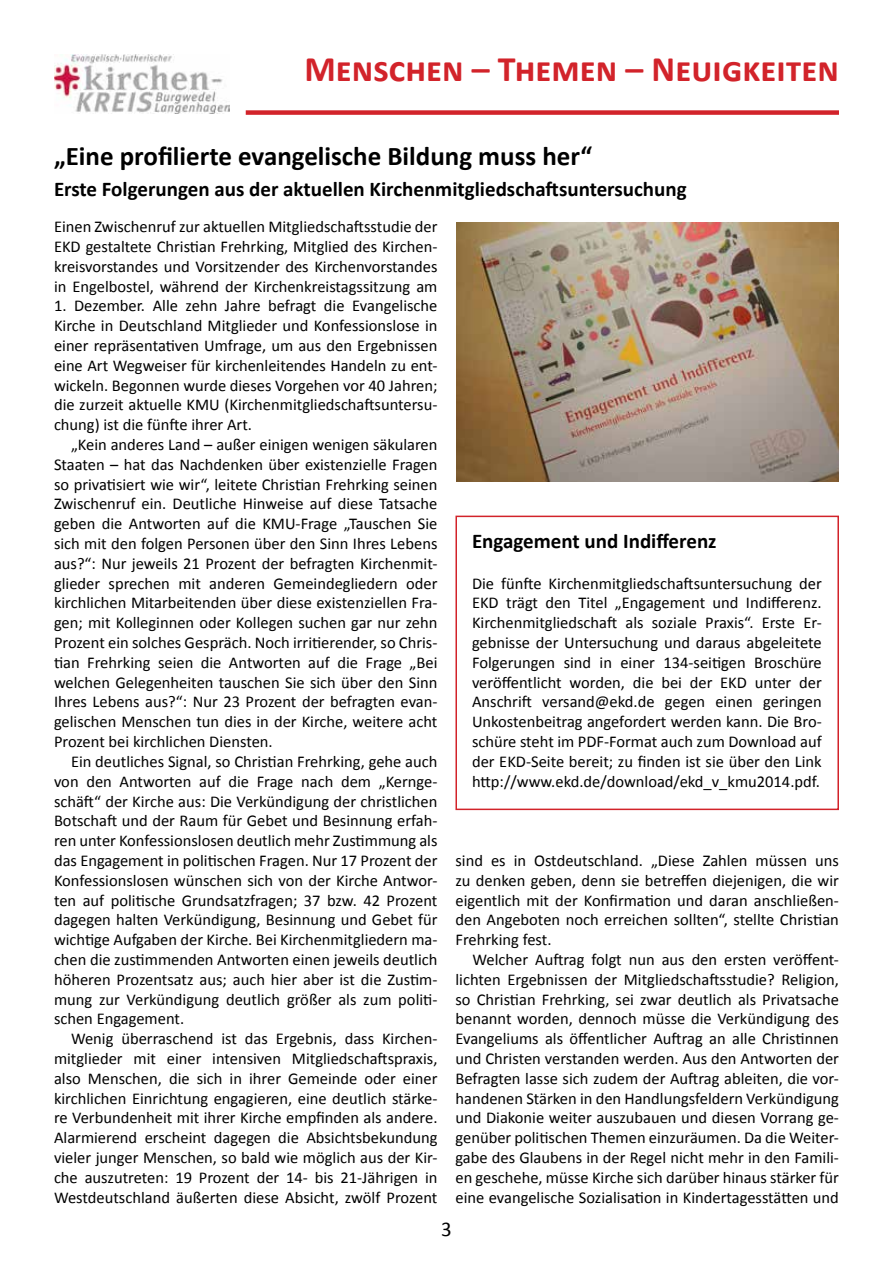
<style>
.page{position:relative;width:893px;height:1263px;background:#fff}
.page>*{position:absolute;margin:0;border:0;box-sizing:border-box;transform-origin:0 0}
.t1{font:700 36px "Calibri";color:#d2232a}
.t2{font:700 27px "Calibri";color:#000}
.t3{font:700 21px "Calibri";color:#000}
.t4{font:21px "Calibri";color:#000}
.t5{font:16.5px/19.8px "Calibri";color:#000;text-align:justify}
</style>
<div class="page">
<img style="left:54px;top:54px;width:176px;height:59px">
<div style="left:246px;top:110px;width:593px;height:5px;background:#d2232a"></div>
<img style="left:456px;top:222px;width:383px;height:260px">
<div style="left:455px;top:516px;width:384px;height:294px;border:2px solid #d2232a"></div>
<h1 class="t1" style="left:304px;top:46px;width:536px">Menschen – Themen – Neuigkeiten</h1>
<h2 class="t2" style="left:54px;top:139px;width:540px">„Eine profilierte evangelische Bildung muss her“</h2>
<p class="t3" style="left:54px;top:176px;width:634px">Erste Folgerungen aus der aktuellen Kirchenmitgliedschaftsuntersuchung</p>
<p class="t5" style="left:54px;top:217px;width:385px">Einen Zwischenruf zur aktuellen Mitgliedschaftsstudie der EKD gestaltete Christian Frehrking, Mitglied des Kirchen&shy;kreisvorstandes und Vorsitzender des Kirchenvorstandes in Engelbostel, während der Kirchenkreistagssitzung am</p>
<p class="t5" style="left:54px;top:296px;width:385px">1. Dezember. Alle zehn Jahre befragt die Evangelische Kirche in Deutschland Mitglieder und Konfessionslose in einer repräsentativen Umfrage, um aus den Ergebnissen eine Art Wegweiser für kirchenleitendes Handeln zu ent&shy;wickeln. Begonnen wurde dieses Vorgehen vor 40 Jahren; die zurzeit aktuelle KMU (Kirchenmitgliedschaftsuntersu&shy;chung) ist die fünfte ihrer Art.</p>
<p class="t5" style="left:54px;top:435px;width:385px;text-indent:17px">„Kein anderes Land – außer einigen wenigen säkularen Staaten – hat das Nachdenken über existenzielle Fragen so privatisiert wie wir“, leitete Christian Frehrking seinen Zwischenruf ein. Deutliche Hinweise auf diese Tatsache geben die Antworten auf die KMU-Frage „Tauschen Sie sich mit den folgen Personen über den Sinn Ihres Lebens aus?“: Nur jeweils 21 Prozent der befragten Kirchenmit&shy;glieder sprechen mit anderen Gemeindegliedern oder kirchlichen Mitarbeitenden über diese existenziellen Fra&shy;gen; mit Kolleginnen oder Kollegen suchen gar nur zehn Prozent ein solches Gespräch. Noch irritierender, so Chris&shy;tian Frehrking seien die Antworten auf die Frage „Bei welchen Gelegenheiten tauschen Sie sich über den Sinn Ihres Lebens aus?“: Nur 23 Prozent der befragten evan&shy;gelischen Menschen tun dies in der Kirche, weitere acht Prozent bei kirchlichen Diensten.</p>
<p class="t5" style="left:54px;top:751px;width:385px;text-indent:17px">Ein deutliches Signal, so Christian Frehrking, gehe auch von den Antworten auf die Frage nach dem „Kernge&shy;schäft“ der Kirche aus: Die Verkündigung der christlichen Botschaft und der Raum für Gebet und Besinnung erfah&shy;ren unter Konfessionslosen deutlich mehr Zustimmung als das Engagement in politischen Fragen. Nur 17 Prozent der Konfessionslosen wünschen sich von der Kirche Antwor&shy;ten auf politische Grundsatzfragen; 37 bzw. 42 Prozent dagegen halten Verkündigung, Besinnung und Gebet für wichtige Aufgaben der Kirche. Bei Kirchenmitgliedern ma&shy;chen die zustimmenden Antworten einen jeweils deutlich höheren Prozentsatz aus; auch hier aber ist die Zustim&shy;mung zur Verkündigung deutlich größer als zum politi&shy;schen Engagement.</p>
<p class="t5" style="left:54px;top:1029px;width:385px;text-indent:17px">Wenig überraschend ist das Ergebnis, dass Kirchen&shy;mitglieder mit einer intensiven Mitgliedschaftspraxis, also Menschen, die sich in ihrer Gemeinde oder einer kirchlichen Einrichtung engagieren, eine deutlich stärke&shy;re Verbundenheit mit ihrer Kirche empfinden als andere.<br>Alarmierend erscheint dagegen die Absichtsbekundung vieler junger Menschen, so bald wie möglich aus der Kir&shy;che auszutreten: 19 Prozent der 14- bis 21-Jährigen in Westdeutschland äußerten diese Absicht, zwölf Prozent</p>
<p class="t3" style="left:472px;top:528px;width:246px">Engagement und Indifferenz</p>
<p class="t5" style="left:472px;top:573px;width:351px">Die fünfte Kirchenmitgliedschaftsuntersuchung der EKD trägt den Titel „Engagement und Indifferenz.<br>Kirchenmitgliedschaft als soziale Praxis“. Erste Er&shy;gebnisse der Untersuchung und daraus abgeleitete Folgerungen sind in einer 134-seitigen Broschüre veröffentlicht worden, die bei der EKD unter der Anschrift versand@ekd.de gegen einen geringen Unkostenbeitrag angefordert werden kann. Die Bro&shy;schüre steht im PDF-Format auch zum Download auf der EKD-Seite bereit; zu finden ist sie über den Link http://www.ekd.de/download/ekd_v_kmu2014.pdf.</p>
<p class="t5" style="left:455px;top:850px;width:385px">sind es in Ostdeutschland. „Diese Zahlen müssen uns zu denken geben, denn sie betreffen diejenigen, die wir eigentlich mit der Konfirmation und daran anschließen&shy;den Angeboten noch erreichen sollten“, stellte Christian Frehrking fest.</p>
<p class="t5" style="left:455px;top:949px;width:385px;text-indent:17px">Welcher Auftrag folgt nun aus den ersten veröffent&shy;lichten Ergebnissen der Mitgliedschaftsstudie? Religion, so Christian Frehrking, sei zwar deutlich als Privatsache benannt worden, dennoch müsse die Verkündigung des Evangeliums als öffentlicher Auftrag an alle Christinnen und Christen verstanden werden. Aus den Antworten der Befragten lasse sich zudem der Auftrag ableiten, die vor&shy;handenen Stärken in den Handlungsfeldern Verkündigung und Diakonie weiter auszubauen und diesen Vorrang ge&shy;genüber politischen Themen einzuräumen. Da die Weiter&shy;gabe des Glaubens in der Regel nicht mehr in den Famili&shy;en geschehe, müsse Kirche sich darüber hinaus stärker für eine evangelische Sozialisation in Kindertagesstätten und</p>
<p class="t4" style="left:441px;top:1216px;width:12px">3</p>
</div>
